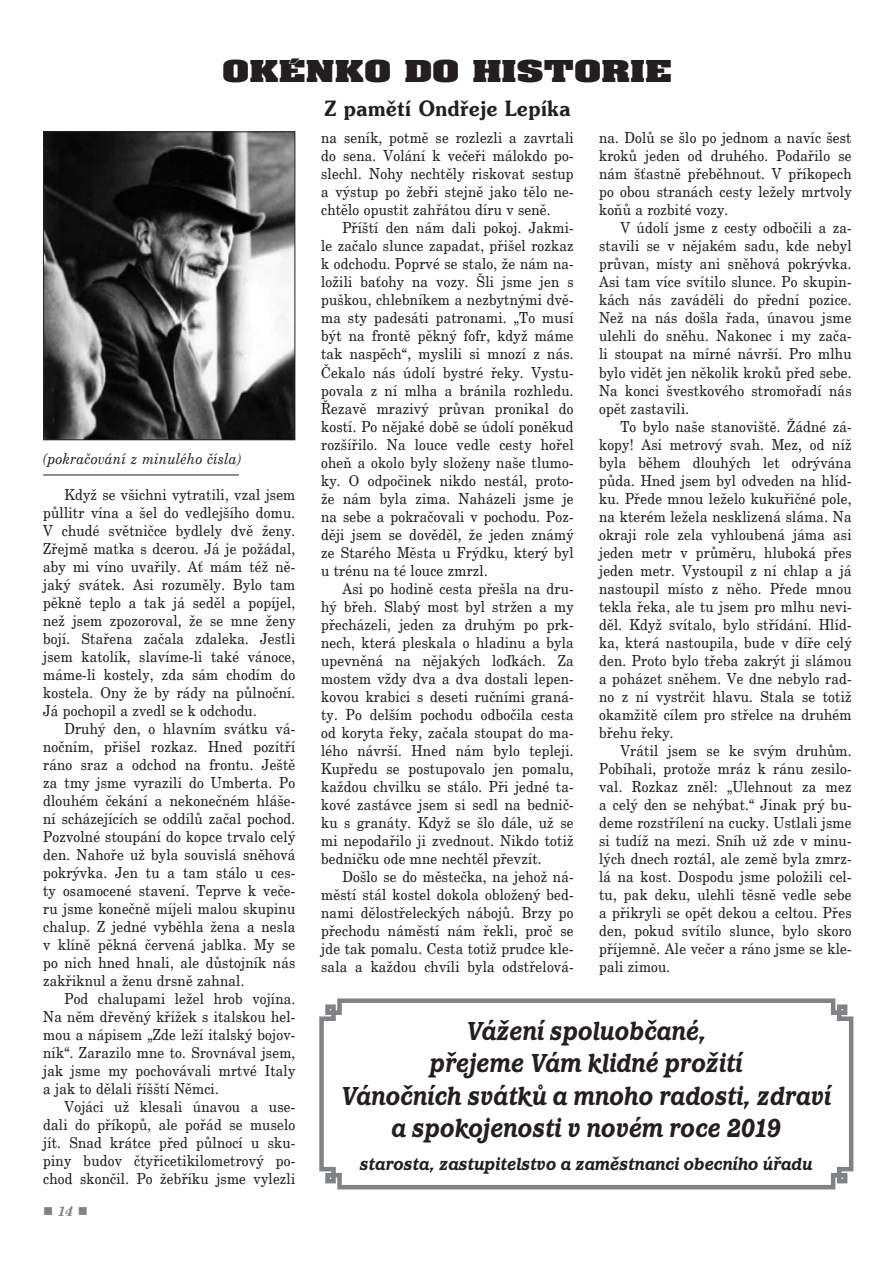
<style>
.page{position:relative;width:893px;height:1263px;background:#fff}
.page>*{position:absolute;margin:0;border:0;box-sizing:border-box;transform-origin:0 0}
.t1{font:700 33px "Aachen POT";letter-spacing:.025em;color:#231f20;scale:1.5 1}
.t2{font:italic 800 27px/32.4px "Barcelona Itc TOT";letter-spacing:.01em;color:#231f20;text-align:center;scale:.85 1}
.t3{font:21px "Southern CE Bold";letter-spacing:.035em;color:#231f20;scale:.9 1}
.t4{font:italic 800 18px "Barcelona Itc TOT";letter-spacing:.01em;color:#231f20;scale:.9 1}
.t5{font:15px/18px "New Brunswick CE";letter-spacing:.015em;color:#231f20;text-align:justify;scale:.9 1}
.t6{font:15px "New Brunswick CE Italic";letter-spacing:.015em;color:#231f20;scale:.9 1}
.t7{font:italic 700 13.5px "New Brunswick";color:#808285}
</style>
<div class="page">
<img style="left:45px;top:133px;width:248px;height:305px">
<div style="left:43px;top:131px;width:252px;height:309px;border:1px solid #231f20"></div>
<hr style="left:43px;top:474px;width:196px;height:1px;background:#231f20">
<svg style="left:319px;top:998px;width:535px;height:192px"></svg>
<h1 class="t1" style="left:223px;top:55px;width:300px">OKÉNKO DO HISTORIE</h1>
<h3 class="t3" style="left:324px;top:95px;width:275px">Z pamětí Ondřeje Lepíka</h3>
<p class="t6" style="left:43px;top:449px;width:222px">(pokračování z minulého čísla)</p>
<p class="t5" style="left:43px;top:485px;width:282px;text-indent:21px">Když se všichni vytratili, vzal jsem půllitr vína a šel do vedlejšího domu.<br>V chudé světničce bydlely dvě ženy.<br>Zřejmě matka s dcerou. Já je požádal, aby mi víno uvařily. Ať mám též ně&shy;jaký svátek. Asi rozuměly. Bylo tam pěkně teplo a tak já seděl a popíjel, než jsem zpozoroval, že se mne ženy bojí. Stařena začala zdaleka. Jestli jsem katolík, slavíme-li také vánoce, máme-li kostely, zda sám chodím do kostela. Ony že by rády na půlnoční.<br>Já pochopil a zvedl se k odchodu.</p>
<p class="t5" style="left:43px;top:719px;width:282px;text-indent:21px">Druhý den, o hlavním svátku vá&shy;nočním, přišel rozkaz. Hned pozítří ráno sraz a odchod na frontu. Ještě za tmy jsme vyrazili do Umberta. Po dlouhém čekání a nekonečném hláše&shy;ní scházejících se oddílů začal pochod.<br>Pozvolné stoupání do kopce trvalo celý den. Nahoře už byla souvislá sněhová pokrývka. Jen tu a tam stálo u ces&shy;ty osamocené stavení. Teprve k veče&shy;ru jsme konečně míjeli malou skupinu chalup. Z jedné vyběhla žena a nesla v klíně pěkná červená jablka. My se po nich hned hnali, ale důstojník nás zakřiknul a ženu drsně zahnal.</p>
<p class="t5" style="left:43px;top:989px;width:281px;text-indent:21px">Pod chalupami ležel hrob vojína.<br>Na něm dřevěný křížek s italskou hel&shy;mou a nápisem „Zde leží italský bojov&shy;ník“. Zarazilo mne to. Srovnával jsem, jak jsme my pochovávali mrtvé Italy a jak to dělali říšští Němci.</p>
<p class="t5" style="left:43px;top:1097px;width:281px;text-indent:21px">Vojáci už klesali únavou a use&shy;dali do příkopů, ale pořád se muselo jít. Snad krátce před půlnocí u sku&shy;piny budov čtyřicetikilometrový po&shy;chod skončil. Po žebříku jsme vylezli</p>
<p class="t7" style="left:43px;top:1202px;width:46px">■ 14 ■</p>
<p class="t5" style="left:321px;top:129px;width:282px">na seník, potmě se rozlezli a zavrtali do sena. Volání k večeři málokdo po&shy;slechl. Nohy nechtěly riskovat sestup a výstup po žebři stejně jako tělo ne&shy;chtělo opustit zahřátou díru v seně.</p>
<p class="t5" style="left:321px;top:219px;width:282px;text-indent:21px">Příští den nám dali pokoj. Jakmi&shy;le začalo slunce zapadat, přišel rozkaz k odchodu. Poprvé se stalo, že nám na&shy;ložili baťohy na vozy. Šli jsme jen s puškou, chlebníkem a nezbytnými dvě&shy;ma sty padesáti patronami. „To musí být na frontě pěkný fofr, když máme tak naspěch“, myslili si mnozí z nás.<br>Čekalo nás údolí bystré řeky. Vystu&shy;povala z ní mlha a bránila rozhledu.<br>Řezavě mrazivý průvan pronikal do kostí. Po nějaké době se údolí poněkud rozšířilo. Na louce vedle cesty hořel oheň a okolo byly složeny naše tlumo&shy;ky. O odpočinek nikdo nestál, proto&shy;že nám byla zima. Naházeli jsme je na sebe a pokračovali v pochodu. Poz&shy;ději jsem se dověděl, že jeden známý ze Starého Města u Frýdku, který byl u trénu na té louce zmrzl.</p>
<p class="t5" style="left:321px;top:579px;width:282px;text-indent:21px">Asi po hodině cesta přešla na dru&shy;hý břeh. Slabý most byl stržen a my přecházeli, jeden za druhým po prk&shy;nech, která pleskala o hladinu a byla upevněná na nějakých loďkách. Za mostem vždy dva a dva dostali lepen&shy;kovou krabici s deseti ručními graná&shy;ty. Po delším pochodu odbočila cesta od koryta řeky, začala stoupat do ma&shy;lého návrší. Hned nám bylo tepleji.<br>Kupředu se postupovalo jen pomalu, každou chvilku se stálo. Při jedné ta&shy;kové zastávce jsem si sedl na bednič&shy;ku s granáty. Když se šlo dále, už se mi nepodařilo ji zvednout. Nikdo totiž bedničku ode mne nechtěl převzít.</p>
<p class="t5" style="left:321px;top:867px;width:282px;text-indent:21px">Došlo se do městečka, na jehož ná&shy;městí stál kostel dokola obložený bed&shy;nami dělostřeleckých nábojů. Brzy po přechodu náměstí nám řekli, proč se jde tak pomalu. Cesta totiž prudce kle&shy;sala a každou chvíli byla odstřelová-</p>
<p class="t5" style="left:599px;top:129px;width:282px">na. Dolů se šlo po jednom a navíc šest kroků jeden od druhého. Podařilo se nám šťastně přeběhnout. V příkopech po obou stranách cesty ležely mrtvoly koňů a rozbité vozy.</p>
<p class="t5" style="left:599px;top:219px;width:282px;text-indent:21px">V údolí jsme z cesty odbočili a za&shy;stavili se v nějakém sadu, kde nebyl průvan, místy ani sněhová pokrývka.<br>Asi tam více svítilo slunce. Po skupin&shy;kách nás zaváděli do přední pozice.<br>Než na nás došla řada, únavou jsme ulehli do sněhu. Nakonec i my zača&shy;li stoupat na mírné návrší. Pro mlhu bylo vidět jen několik kroků před sebe.<br>Na konci švestkového stromořadí nás opět zastavili.</p>
<p class="t5" style="left:599px;top:417px;width:282px;text-indent:21px">To bylo naše stanoviště. Žádné zá&shy;kopy! Asi metrový svah. Mez, od níž byla během dlouhých let odrývána půda. Hned jsem byl odveden na hlíd&shy;ku. Přede mnou leželo kukuřičné pole, na kterém ležela nesklizená sláma. Na okraji role zela vyhloubená jáma asi jeden metr v průměru, hluboká přes jeden metr. Vystoupil z ní chlap a já nastoupil místo z něho. Přede mnou tekla řeka, ale tu jsem pro mlhu nevi&shy;děl. Když svítalo, bylo střídání. Hlíd&shy;ka, která nastoupila, bude v díře celý den. Proto bylo třeba zakrýt ji slámou a poházet sněhem. Ve dne nebylo rad&shy;no z ní vystrčit hlavu. Stala se totiž okamžitě cílem pro střelce na druhém břehu řeky.</p>
<p class="t5" style="left:599px;top:741px;width:282px;text-indent:21px">Vrátil jsem se ke svým druhům.<br>Pobíhali, protože mráz k ránu zesilo&shy;val. Rozkaz zněl: „Ulehnout za mez a celý den se nehýbat.“ Jinak prý bu&shy;deme rozstřílení na cucky. Ustlali jsme si tudíž na mezi. Sníh už zde v minu&shy;lých dnech roztál, ale země byla zmrz&shy;lá na kost. Dospodu jsme položili cel&shy;tu, pak deku, ulehli těsně vedle sebe a přikryli se opět dekou a celtou. Přes den, pokud svítilo slunce, bylo skoro příjemně. Ale večer a ráno jsme se kle&shy;pali zimou.</p>
<h2 class="t2" style="left:341px;top:1014px;width:578px">Vážení spoluobčané,<br>přejeme Vám klidné prožití<br>Vánočních svátků a mnoho radosti, zdraví a spokojenosti v novém roce 2019</h2>
<p class="t4" style="left:360px;top:1152px;width:504px">starosta, zastupitelstvo a zaměstnanci obecního úřadu</p>
</div>
